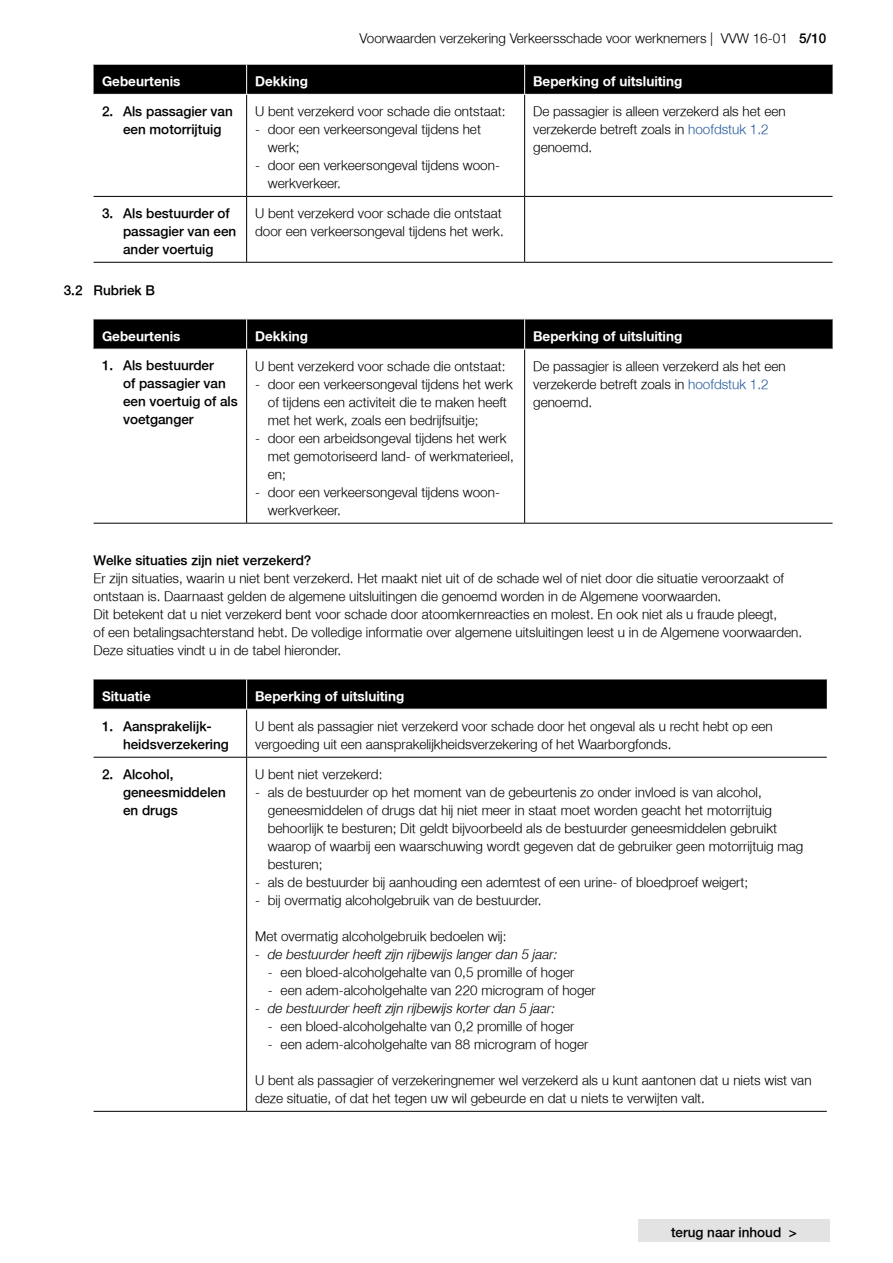
<style>
.page{position:relative;width:893px;height:1263px;background:#fff}
.page>*{position:absolute;margin:0;border:0;box-sizing:border-box;transform-origin:0 0}
.t1{font:300 13.5px/18px "Fortis Helvetica";color:#000}
.t2{font:300 13.5px/18px "Fortis Helvetica";color:#000}
.t3{font:700 13.5px "Fortis Helvetica";color:#fff}
.t4{font:italic 300 13.5px "Fortis Helvetica";color:#000}
.s1{font-style:inherit}
.s2{color:#275b9b}
</style>
<div class="page">
<div style="left:638px;top:1219px;width:192px;height:23px;background:#e3e3e3"></div>
<hr style="left:94px;top:196px;width:153px;height:1px;background:#000">
<hr style="left:247px;top:196px;width:278px;height:1px;background:#000">
<hr style="left:525px;top:196px;width:308px;height:1px;background:#000">
<hr style="left:246px;top:95px;width:1px;height:101px;background:#000">
<hr style="left:524px;top:95px;width:1px;height:101px;background:#000">
<hr style="left:94px;top:262px;width:153px;height:1px;background:#000">
<hr style="left:246px;top:197px;width:1px;height:65px;background:#000">
<hr style="left:247px;top:262px;width:278px;height:1px;background:#000">
<hr style="left:524px;top:197px;width:1px;height:65px;background:#000">
<hr style="left:525px;top:262px;width:308px;height:1px;background:#000">
<svg style="left:94px;top:64px;width:739px;height:30px;background:#080808"></svg>
<div style="left:94px;top:320px;width:739px;height:29px;background:#000"></div>
<hr style="left:246px;top:349px;width:1px;height:174px;background:#000">
<hr style="left:524px;top:349px;width:1px;height:174px;background:#000">
<hr style="left:94px;top:523px;width:153px;height:1px;background:#000">
<hr style="left:247px;top:523px;width:278px;height:1px;background:#000">
<hr style="left:525px;top:523px;width:308px;height:1px;background:#000">
<hr style="left:246px;top:319px;width:1px;height:30px;background:#fff">
<hr style="left:524px;top:319px;width:1px;height:30px;background:#fff">
<hr style="left:94px;top:349px;width:153px;height:1px;background:#fff">
<hr style="left:247px;top:349px;width:278px;height:1px;background:#fff">
<div style="left:94px;top:680px;width:733px;height:29px;background:#000"></div>
<hr style="left:246px;top:709px;width:1px;height:48px;background:#000">
<hr style="left:94px;top:757px;width:153px;height:1px;background:#000">
<hr style="left:246px;top:758px;width:1px;height:353px;background:#000">
<hr style="left:247px;top:757px;width:580px;height:1px;background:#000">
<hr style="left:94px;top:1111px;width:153px;height:1px;background:#000">
<hr style="left:247px;top:1111px;width:580px;height:1px;background:#000">
<hr style="left:246px;top:679px;width:1px;height:30px;background:#fff">
<hr style="left:94px;top:709px;width:153px;height:1px;background:#fff">
<p class="t1" style="left:360px;top:29px;width:468px">Voorwaarden verzekering Verkeersschade voor werknemers | VVW 16-01 <span class="s1">5/10</span></p>
<p class="t3" style="left:102px;top:73px;width:80px">Gebeurtenis</p>
<p class="t3" style="left:255px;top:73px;width:54px">Dekking</p>
<p class="t3" style="left:533px;top:73px;width:151px">Beperking of uitsluiting</p>
<p class="t2" style="left:123px;top:103px;width:111px;text-indent:-21px">2. Als passagier van een motorrijtuig</p>
<p class="t1" style="left:255px;top:102px;width:252px">U bent verzekerd voor schade die ontstaat:</p>
<p class="t1" style="left:533px;top:102px;width:254px">De passagier is alleen verzekerd als het een verzekerde betreft zoals in <span class="s2">hoofdstuk 1.2 </span>genoemd.</p>
<p class="t1" style="left:268px;top:120px;width:215px;text-indent:-13px">- door een verkeersongeval tijdens het werk;</p>
<p class="t1" style="left:268px;top:156px;width:234px;text-indent:-13px">- door een verkeersongeval tijdens woon&shy;werkverkeer.</p>
<p class="t2" style="left:123px;top:205px;width:115px;text-indent:-21px">3. Als bestuurder of passagier van een ander voertuig</p>
<p class="t1" style="left:255px;top:204px;width:250px">U bent verzekerd voor schade die ontstaat door een verkeersongeval tijdens het werk.</p>
<p class="t2" style="left:64px;top:281px;width:93px">3.2 Rubriek B</p>
<p class="t3" style="left:102px;top:327px;width:80px">Gebeurtenis</p>
<p class="t3" style="left:255px;top:327px;width:54px">Dekking</p>
<p class="t3" style="left:533px;top:327px;width:151px">Beperking of uitsluiting</p>
<p class="t2" style="left:123px;top:357px;width:116px;text-indent:-21px">1. Als bestuurder<br>of passagier van een voertuig of als voetganger</p>
<p class="t1" style="left:255px;top:357px;width:252px">U bent verzekerd voor schade die ontstaat:</p>
<p class="t1" style="left:533px;top:357px;width:254px">De passagier is alleen verzekerd als het een verzekerde betreft zoals in <span class="s2">hoofdstuk 1.2 </span>genoemd.</p>
<p class="t1" style="left:268px;top:375px;width:246px;text-indent:-13px">- door een verkeersongeval tijdens het werk of tijdens een activiteit die te maken heeft met het werk, zoals een bedrijfsuitje;</p>
<p class="t1" style="left:268px;top:429px;width:247px;text-indent:-13px">- door een arbeidsongeval tijdens het werk met gemotoriseerd land- of werkmaterieel, en;</p>
<p class="t1" style="left:268px;top:483px;width:234px;text-indent:-13px">- door een verkeersongeval tijdens woon&shy;werkverkeer.</p>
<p class="t2" style="left:94px;top:551px;width:219px">Welke situaties zijn niet verzekerd?</p>
<p class="t1" style="left:94px;top:569px;width:710px">Er zijn situaties, waarin u niet bent verzekerd. Het maakt niet uit of de schade wel of niet door die situatie veroorzaakt of ontstaan is. Daarnaast gelden de algemene uitsluitingen die genoemd worden in de Algemene voorwaarden.<br>Dit betekent dat u niet verzekerd bent voor schade door atoomkernreacties en molest. En ook niet als u fraude pleegt,<br>of een betalingsachterstand hebt. De volledige informatie over algemene uitsluitingen leest u in de Algemene voorwaarden.<br>Deze situaties vindt u in de tabel hieronder.</p>
<p class="t3" style="left:102px;top:687px;width:50px">Situatie</p>
<p class="t3" style="left:255px;top:687px;width:151px">Beperking of uitsluiting</p>
<p class="t2" style="left:123px;top:717px;width:107px;text-indent:-21px">1. Aansprakelijk&shy;heidsverzekering</p>
<p class="t1" style="left:255px;top:717px;width:519px">U bent als passagier niet verzekerd voor schade door het ongeval als u recht hebt op een vergoeding uit een aansprakelijkheidsverzekering of het Waarborgfonds.</p>
<p class="t2" style="left:123px;top:765px;width:104px;text-indent:-21px">2. Alcohol, geneesmiddelen en drugs</p>
<p class="t1" style="left:255px;top:765px;width:129px">U bent niet verzekerd:</p>
<p class="t1" style="left:268px;top:783px;width:537px;text-indent:-13px">- als de bestuurder op het moment van de gebeurtenis zo onder invloed is van alcohol, geneesmiddelen of drugs dat hij niet meer in staat moet worden geacht het motorrijtuig behoorlijk te besturen; Dit geldt bijvoorbeeld als de bestuurder geneesmiddelen gebruikt waarop of waarbij een waarschuwing wordt gegeven dat de gebruiker geen motorrijtuig mag besturen;</p>
<p class="t1" style="left:255px;top:873px;width:494px">- als de bestuurder bij aanhouding een ademtest of een urine- of bloedproef weigert;</p>
<p class="t1" style="left:255px;top:891px;width:288px">- bij overmatig alcoholgebruik van de bestuurder.</p>
<p class="t1" style="left:255px;top:927px;width:253px">Met overmatig alcoholgebruik bedoelen wij:</p>
<p class="t4" style="left:255px;top:946px;width:304px">- de bestuurder heeft zijn rijbewijs langer dan 5 jaar:</p>
<p class="t1" style="left:268px;top:963px;width:308px">- een bloed-alcoholgehalte van 0,5 promille of hoger</p>
<p class="t1" style="left:268px;top:981px;width:329px">- een adem-alcoholgehalte van 220 microgram of hoger</p>
<p class="t4" style="left:255px;top:1000px;width:302px">- de bestuurder heeft zijn rijbewijs korter dan 5 jaar:</p>
<p class="t1" style="left:268px;top:1017px;width:308px">- een bloed-alcoholgehalte van 0,2 promille of hoger</p>
<p class="t1" style="left:268px;top:1035px;width:322px">- een adem-alcoholgehalte van 88 microgram of hoger</p>
<p class="t1" style="left:255px;top:1071px;width:558px">U bent als passagier of verzekeringnemer wel verzekerd als u kunt aantonen dat u niets wist van deze situatie, of dat het tegen uw wil gebeurde en dat u niets te verwijten valt.</p>
<p class="t2" style="left:671px;top:1224px;width:127px">terug naar inhoud &gt;</p>
</div>
